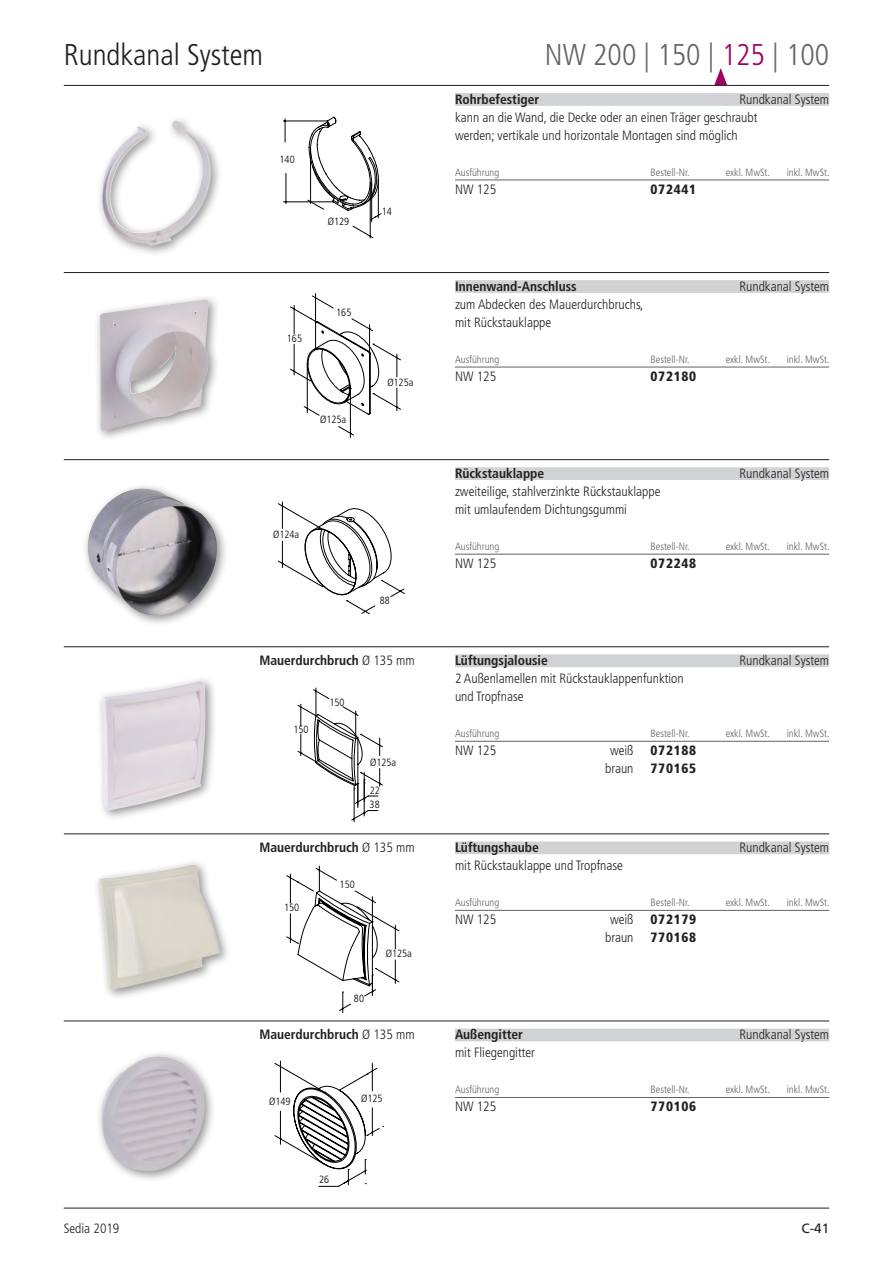
<style>
.page{position:relative;width:893px;height:1263px;background:#fff}
.page>*{position:absolute;margin:0;border:0;box-sizing:border-box;transform-origin:0 0}
.t1{font:300 condensed 30px "Frutiger";color:#636366}
.t2{font:300 condensed 30px "Frutiger";color:#231f20}
.t3{font:300 condensed 13.5px/18px "Frutiger";color:#231f20}
.t4{font:700 condensed 13.5px "Frutiger";color:#231f20}
.t5{font:900 condensed 13.5px "Frutiger";letter-spacing:.05em;color:#231f20}
.t6{font:13.5px "Frutiger";color:#231f20}
.t7{font:300 condensed 10.5px "Frutiger";color:#636366}
.t8{font:300 condensed 10.5px "Frutiger";color:#000}
.s1{color:#9e015e}
.s2{font-weight:300}
</style>
<div class="page">
<hr style="left:64px;top:272px;width:765px;height:1px;background:#231f20">
<hr style="left:64px;top:459px;width:765px;height:1px;background:#231f20">
<hr style="left:64px;top:646px;width:765px;height:1px;background:#231f20">
<hr style="left:64px;top:833px;width:765px;height:1px;background:#231f20">
<hr style="left:64px;top:1020px;width:765px;height:1px;background:#231f20">
<hr style="left:64px;top:85px;width:765px;height:1px;background:#231f20">
<hr style="left:64px;top:1208px;width:765px;height:1px;background:#231f20">
<div style="left:455px;top:93px;width:374px;height:13px;background:#d1d2d4"></div>
<hr style="left:455px;top:180px;width:374px;height:1px;background:#636366">
<div style="left:455px;top:280px;width:374px;height:13px;background:#d1d2d4"></div>
<hr style="left:455px;top:367px;width:374px;height:1px;background:#636366">
<div style="left:455px;top:467px;width:374px;height:13px;background:#d1d2d4"></div>
<hr style="left:455px;top:554px;width:374px;height:1px;background:#636366">
<div style="left:455px;top:654px;width:374px;height:13px;background:#d1d2d4"></div>
<hr style="left:455px;top:741px;width:374px;height:1px;background:#636366">
<div style="left:455px;top:841px;width:374px;height:13px;background:#d1d2d4"></div>
<hr style="left:455px;top:910px;width:374px;height:1px;background:#636366">
<div style="left:455px;top:1028px;width:374px;height:13px;background:#d1d2d4"></div>
<hr style="left:455px;top:1097px;width:374px;height:1px;background:#636366">
<svg style="left:714px;top:68px;width:13px;height:17px"></svg>
<svg style="left:307px;top:117px;width:74px;height:121px"></svg>
<hr style="left:283px;top:202px;width:50px;height:1px;background:#000">
<hr style="left:283px;top:121px;width:44px;height:1px;background:#000">
<hr style="left:286px;top:173px;width:1px;height:31px;background:#000">
<svg style="left:285px;top:119px;width:1px;height:23px"></svg>
<svg style="left:290px;top:293px;width:111px;height:145px"></svg>
<svg style="left:278px;top:502px;width:127px;height:112px"></svg>
<div style="left:96px;top:115px;width:127px;height:143px;background:#231f20;opacity:.5"></div>
<img style="left:102px;top:121px;width:110px;height:125px">
<div style="left:93px;top:294px;width:127px;height:149px;background:#231f20;opacity:.5"></div>
<img style="left:100px;top:300px;width:105px;height:94px">
<div style="left:82px;top:483px;width:147px;height:145px;background:#231f20;opacity:.5"></div>
<img style="left:88px;top:489px;width:130px;height:126px">
<div style="left:96px;top:675px;width:121px;height:147px;background:#231f20;opacity:.5"></div>
<img style="left:102px;top:681px;width:103px;height:130px">
<svg style="left:298px;top:688px;width:85px;height:134px"></svg>
<svg style="left:286px;top:866px;width:113px;height:146px"></svg>
<hr style="left:280px;top:1061px;width:1px;height:31px;background:#000">
<svg style="left:275px;top:1063px;width:108px;height:124px"></svg>
<div style="left:93px;top:859px;width:139px;height:142px;background:#231f20;opacity:.5"></div>
<img style="left:99px;top:864px;width:122px;height:125px">
<div style="left:96px;top:1050px;width:120px;height:133px;background:#231f20;opacity:.5"></div>
<img style="left:124px;top:1056px;width:33px;height:14px">
<h1 class="t2" style="left:64px;top:38px;width:201px">Rundkanal System</h1>
<h1 class="t1" style="left:545px;top:38px;width:286px">NW 200 | 150 | <span class="s1">125</span> | 100</h1>
<p class="t8" style="left:280px;top:153px;width:17px">140</p>
<p class="t8" style="left:328px;top:215px;width:23px">Ø129</p>
<p class="t8" style="left:382px;top:206px;width:12px">14</p>
<p class="t4" style="left:455px;top:91px;width:86px">Rohrbefestiger</p>
<p class="t3" style="left:455px;top:90px;width:376px;text-indent:284px">Rundkanal System kann an die Wand, die Decke oder an einen Träger geschraubt<br>werden; vertikale und horizontale Montagen sind möglich</p>
<p class="t7" style="left:455px;top:166px;width:46px">Ausführung</p>
<p class="t7" style="left:651px;top:166px;width:40px">Bestell-Nr.</p>
<p class="t7" style="left:726px;top:166px;width:46px">exkl. MwSt.</p>
<p class="t7" style="left:787px;top:166px;width:44px">inkl. MwSt.</p>
<p class="t3" style="left:455px;top:180px;width:43px">NW 125</p>
<p class="t5" style="left:651px;top:181px;width:47px">072441</p>
<p class="t8" style="left:287px;top:333px;width:17px">165</p>
<p class="t8" style="left:336px;top:306px;width:17px">165</p>
<p class="t8" style="left:320px;top:413px;width:28px">Ø125a</p>
<p class="t8" style="left:387px;top:376px;width:28px">Ø125a</p>
<p class="t8" style="left:273px;top:528px;width:28px">Ø124a</p>
<p class="t8" style="left:380px;top:594px;width:12px">88</p>
<p class="t4" style="left:455px;top:278px;width:123px">Innenwand-Anschluss</p>
<p class="t3" style="left:739px;top:277px;width:91px">Rundkanal System</p>
<p class="t3" style="left:455px;top:295px;width:190px">zum Abdecken des Mauerdurchbruchs, mit Rückstauklappe</p>
<p class="t7" style="left:455px;top:353px;width:46px">Ausführung</p>
<p class="t7" style="left:651px;top:353px;width:40px">Bestell-Nr.</p>
<p class="t7" style="left:726px;top:353px;width:46px">exkl. MwSt.</p>
<p class="t7" style="left:787px;top:353px;width:44px">inkl. MwSt.</p>
<p class="t3" style="left:455px;top:367px;width:43px">NW 125</p>
<p class="t5" style="left:651px;top:368px;width:47px">072180</p>
<p class="t4" style="left:455px;top:465px;width:91px">Rückstauklappe</p>
<p class="t3" style="left:739px;top:464px;width:91px">Rundkanal System</p>
<p class="t3" style="left:455px;top:482px;width:207px">zweiteilige, stahlverzinkte Rückstauklappe mit umlaufendem Dichtungsgummi</p>
<p class="t7" style="left:455px;top:540px;width:46px">Ausführung</p>
<p class="t7" style="left:651px;top:540px;width:40px">Bestell-Nr.</p>
<p class="t7" style="left:726px;top:540px;width:46px">exkl. MwSt.</p>
<p class="t7" style="left:787px;top:540px;width:44px">inkl. MwSt.</p>
<p class="t3" style="left:455px;top:554px;width:43px">NW 125</p>
<p class="t5" style="left:651px;top:555px;width:47px">072248</p>
<p class="t4" style="left:259px;top:652px;width:157px">Mauerdurchbruch <span class="s2">Ø 135 mm</span></p>
<p class="t8" style="left:293px;top:723px;width:17px">150</p>
<p class="t8" style="left:329px;top:696px;width:17px">150</p>
<p class="t8" style="left:370px;top:756px;width:28px">Ø125a</p>
<p class="t8" style="left:370px;top:784px;width:12px">22</p>
<p class="t8" style="left:370px;top:798px;width:12px">38</p>
<p class="t4" style="left:455px;top:652px;width:94px">Lüftungsjalousie</p>
<p class="t3" style="left:739px;top:651px;width:91px">Rundkanal System</p>
<p class="t3" style="left:455px;top:669px;width:230px">2 Außenlamellen mit Rückstauklappenfunktion und Tropfnase</p>
<p class="t7" style="left:455px;top:727px;width:46px">Ausführung</p>
<p class="t7" style="left:651px;top:727px;width:40px">Bestell-Nr.</p>
<p class="t7" style="left:726px;top:727px;width:46px">exkl. MwSt.</p>
<p class="t7" style="left:787px;top:727px;width:44px">inkl. MwSt.</p>
<p class="t3" style="left:455px;top:741px;width:43px">NW 125</p>
<p class="t3" style="left:610px;top:741px;width:25px">weiß</p>
<p class="t5" style="left:651px;top:742px;width:47px">072188</p>
<p class="t3" style="left:605px;top:759px;width:30px">braun</p>
<p class="t5" style="left:651px;top:760px;width:47px">770165</p>
<p class="t8" style="left:427px;top:693px;width:60px">072248-35184</p>
<p class="t4" style="left:259px;top:839px;width:157px">Mauerdurchbruch <span class="s2">Ø 135 mm</span></p>
<p class="t8" style="left:284px;top:902px;width:17px">150</p>
<p class="t8" style="left:340px;top:878px;width:17px">150</p>
<p class="t8" style="left:386px;top:948px;width:28px">Ø125a</p>
<p class="t4" style="left:455px;top:839px;width:85px">Lüftungshaube</p>
<p class="t3" style="left:739px;top:839px;width:91px">Rundkanal System</p>
<p class="t3" style="left:455px;top:857px;width:170px">mit Rückstauklappe und Tropfnase</p>
<p class="t7" style="left:455px;top:896px;width:46px">Ausführung</p>
<p class="t7" style="left:651px;top:896px;width:40px">Bestell-Nr.</p>
<p class="t7" style="left:726px;top:896px;width:46px">exkl. MwSt.</p>
<p class="t7" style="left:787px;top:896px;width:44px">inkl. MwSt.</p>
<p class="t3" style="left:455px;top:911px;width:43px">NW 125</p>
<p class="t3" style="left:610px;top:911px;width:25px">weiß</p>
<p class="t5" style="left:651px;top:911px;width:47px">072179</p>
<p class="t3" style="left:605px;top:929px;width:30px">braun</p>
<p class="t5" style="left:651px;top:929px;width:47px">770168</p>
<p class="t8" style="left:354px;top:993px;width:12px">80</p>
<p class="t4" style="left:259px;top:1026px;width:157px">Mauerdurchbruch <span class="s2">Ø 135 mm</span></p>
<p class="t8" style="left:269px;top:1095px;width:23px">Ø149</p>
<p class="t8" style="left:361px;top:1092px;width:23px">Ø125</p>
<p class="t4" style="left:455px;top:1026px;width:70px">Außengitter</p>
<p class="t3" style="left:739px;top:1026px;width:91px">Rundkanal System</p>
<p class="t3" style="left:455px;top:1044px;width:82px">mit Fliegengitter</p>
<p class="t7" style="left:455px;top:1084px;width:46px">Ausführung</p>
<p class="t7" style="left:651px;top:1084px;width:40px">Bestell-Nr.</p>
<p class="t7" style="left:726px;top:1084px;width:46px">exkl. MwSt.</p>
<p class="t7" style="left:787px;top:1084px;width:44px">inkl. MwSt.</p>
<p class="t3" style="left:455px;top:1098px;width:43px">NW 125</p>
<p class="t5" style="left:651px;top:1098px;width:47px">770106</p>
<p class="t8" style="left:319px;top:1174px;width:12px">26</p>
<p class="t3" style="left:64px;top:1220px;width:57px">Sedia 2019</p>
<p class="t6" style="left:801px;top:1220px;width:29px">C-41</p>
</div>
